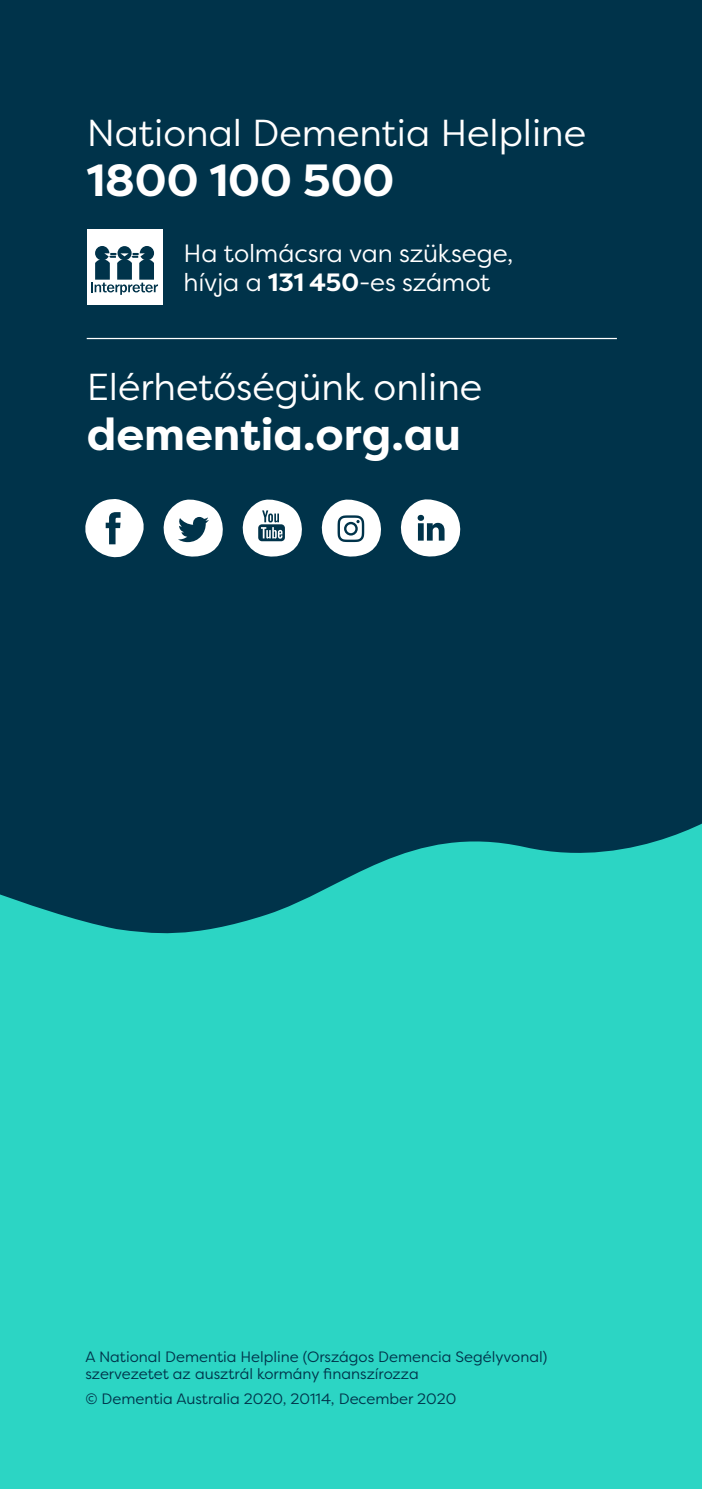
<style>
.page{position:relative;width:702px;height:1489px;background:#fff}
.page>*{position:absolute;margin:0;border:0;box-sizing:border-box;transform-origin:0 0}
.t1{font:700 45px "Filson Pro";color:#fff}
.t2{font:37.5px "Filson Pro";color:#fff}
.t3{font:25px/29px "Filson Pro";letter-spacing:-.005em;color:#fff}
.t4{font:15px/17.5px "Filson Pro";color:#00334a}
.s1{font-weight:700}
</style>
<div class="page">
<div style="left:0;top:769px;width:702px;height:719px;background:#2cd5c4"></div>
<div style="left:0;top:0;width:702px;height:934px;background:#00334a"></div>
<div style="left:87px;top:229px;width:75px;height:76px;background:#fff"></div>
<svg style="left:91px;top:246px;width:67px;height:49px"></svg>
<svg style="left:82px;top:499px;width:65px;height:60px"></svg>
<svg style="left:159px;top:498px;width:67px;height:61px"></svg>
<svg style="left:238px;top:498px;width:67px;height:61px"></svg>
<svg style="left:317px;top:498px;width:68px;height:61px"></svg>
<svg style="left:397px;top:498px;width:67px;height:61px"></svg>
<hr style="left:87px;top:338px;width:530px;height:1px;background:#fff">
<h2 class="t2" style="left:87px;top:108px;width:501px">National Dementia Helpline</h2>
<h1 class="t1" style="left:87px;top:152px;width:309px">1800 100 500</h1>
<h3 class="t3" style="left:183px;top:238px;width:331px">Ha tolmácsra van szüksege, hívja a <span class="s1">131 450</span>-es számot</h3>
<h2 class="t2" style="left:87px;top:362px;width:397px">Elérhetőségünk online</h2>
<h1 class="t1" style="left:87px;top:406px;width:376px">dementia.org.au</h1>
<p class="t4" style="left:85px;top:1347px;width:463px">A National Dementia Helpline (Országos Demencia Segélyvonal) szervezetet az ausztrál kormány finanszírozza</p>
<p class="t4" style="left:85px;top:1389px;width:372px">© Dementia Australia 2020, 20114, December 2020</p>
</div>
